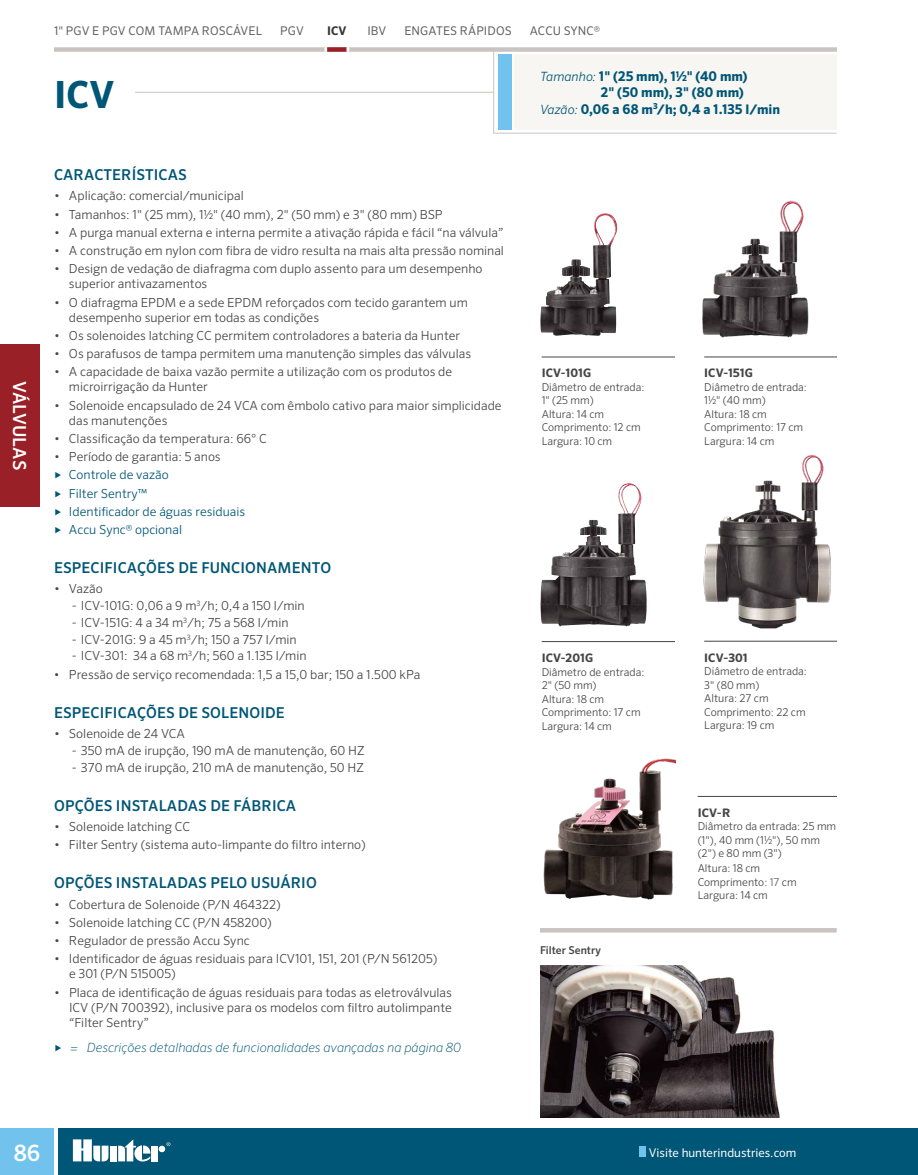
<style>
.page{position:relative;width:918px;height:1175px;background:#fff}
.page>*{position:absolute;margin:0;border:0;box-sizing:border-box;transform-origin:0 0}
.t1{font:700 37.5px "Sero Pro";color:#005676}
.t2{font:500 22.5px "Sero Pro";color:#fff}
.t3{font:500 18px "Sero Pro";letter-spacing:.01em;color:#fff}
.t4{font:500 15px "Sero Pro";letter-spacing:.01em;color:#005676}
.t5{font:700 13.5px "Sero Pro";letter-spacing:.01em;color:#005676}
.t6{font:italic 200 12.75px "Sero Pro";color:#005676}
.t7{font:300 12.45px/15px "Sero Pro";color:#454545}
.t8{font:300 12.45px/18.3px "Sero Pro";color:#005676}
.t9{font:12px "Sero Pro";letter-spacing:.01em;color:#5e5e5f}
.t10{font:12px "Sero Pro";color:#fff}
.t11{font:700 12px "Sero Pro";color:#363636}
.t12{font:700 11.7px "Sero Pro";letter-spacing:.01em;color:#454545}
.t13{font:300 10.8px/13.5px "Sero Pro";color:#454545}
.t14{font:500 10.8px "Sero Pro";color:#454545}
.s1{font-weight:300;font-style:italic;font-size:12.75px}
.s2{font-size:13.2px}
.s3{color:#606061}
</style>
<div class="page">
<div style="left:58px;top:1127px;width:860px;height:47px;background:#005676"></div>
<div style="left:0;top:1127px;width:54px;height:47px;background:#71c3ed"></div>
<svg style="left:166px;top:1142px;width:4px;height:4px"></svg>
<div style="left:110px;top:1145px;width:7px;height:16px;background:#fff"></div>
<div style="left:159px;top:1145px;width:6px;height:7px;background:#fff;border-radius:50%"></div>
<div style="left:151px;top:1145px;width:7px;height:16px;background:#fff"></div>
<svg style="left:118px;top:1139px;width:33px;height:22px"></svg>
<svg style="left:73px;top:1139px;width:35px;height:22px"></svg>
<div style="left:54px;top:47px;width:783px;height:5px;background:#c9c4c2"></div>
<hr style="left:54px;top:92px;width:439px;height:1px;background:#c9c4c2">
<svg style="left:493px;top:51px;width:344px;height:83px"></svg>
<div style="left:498px;top:54px;width:13px;height:76px;background:#71c3ed"></div>
<div style="left:640px;top:1146px;width:6px;height:10px;background:#71c3ed"></div>
<div style="left:0;top:344px;width:40px;height:162px;background:#9a2027"></div>
<div style="left:54px;top:62px;width:81px;height:46px;background:#fff"></div>
<hr style="left:542px;top:357px;width:133px;height:1px;background:#454545">
<hr style="left:542px;top:641px;width:133px;height:1px;background:#454545">
<hr style="left:704px;top:357px;width:133px;height:1px;background:#454545">
<hr style="left:704px;top:641px;width:133px;height:1px;background:#454545">
<svg style="left:324px;top:47px;width:3px;height:5px"></svg>
<div style="left:327px;top:47px;width:20px;height:5px;background:#9a2027"></div>
<img style="left:540px;top:225px;width:76px;height:111px">
<img style="left:540px;top:483px;width:107px;height:143px">
<img style="left:702px;top:200px;width:107px;height:138px">
<img style="left:703px;top:455px;width:128px;height:174px">
<img style="left:543px;top:758px;width:133px;height:142px">
<img style="left:540px;top:965px;width:239px;height:152px">
<hr style="left:540px;top:928px;width:297px;height:4px;background:#c9c4c2">
<hr style="left:698px;top:796px;width:139px;height:1px;background:#454545">
<p class="t9" style="left:54px;top:23px;width:210px">1" PGV E PGV COM TAMPA ROSCÁVEL</p>
<p class="t9" style="left:280px;top:23px;width:25px">PGV</p>
<p class="t11" style="left:327px;top:23px;width:21px">ICV</p>
<p class="t9" style="left:367px;top:23px;width:20px">IBV</p>
<p class="t9" style="left:404px;top:23px;width:109px">ENGATES RÁPIDOS</p>
<p class="t9" style="left:530px;top:23px;width:72px">ACCU SYNC®</p>
<h3 class="t3" style="left:30px;top:381px;width:91px;rotate:90deg">VÁLVULAS</h3>
<h1 class="t1" style="left:54px;top:72px;width:62px">ICV</h1>
<p class="t4" style="left:54px;top:166px;width:134px">CARACTERÍSTICAS</p>
<p class="t7" style="left:54px;top:188px;width:191px">• Aplicação: comercial/municipal</p>
<p class="t7" style="left:54px;top:207px;width:390px">• Tamanhos: 1" (25 mm), 1½" (40 mm), 2" (50 mm) e 3" (80 mm) BSP</p>
<p class="t7" style="left:54px;top:225px;width:451px">• A purga manual externa e interna permite a ativação rápida e fácil “na válvula”</p>
<p class="t7" style="left:54px;top:243px;width:451px">• A construção em nylon com fibra de vidro resulta na mais alta pressão nominal</p>
<p class="t7" style="left:69px;top:261px;width:415px;text-indent:-15px">• Design de vedação de diafragma com duplo assento para um desempenho superior antivazamentos</p>
<p class="t7" style="left:69px;top:294px;width:400px;text-indent:-15px">• O diafragma EPDM e a sede EPDM reforçados com tecido garantem um desempenho superior em todas as condições</p>
<p class="t7" style="left:54px;top:328px;width:408px">• Os solenoides latching CC permitem controladores a bateria da Hunter</p>
<p class="t7" style="left:54px;top:346px;width:419px">• Os parafusos de tampa permitem uma manutenção simples das válvulas</p>
<p class="t7" style="left:69px;top:364px;width:385px;text-indent:-15px">• A capacidade de baixa vazão permite a utilização com os produtos de microirrigação da Hunter</p>
<p class="t7" style="left:69px;top:397px;width:434px;text-indent:-15px">• Solenoide encapsulado de 24 VCA com êmbolo cativo para maior simplicidade das manutenções</p>
<p class="t7" style="left:54px;top:431px;width:214px">• Classificação da temperatura: 66° C</p>
<p class="t7" style="left:54px;top:449px;width:168px">• Período de garantia: 5 anos</p>
<p class="t8" style="left:54px;top:465px;width:193px">► Controle de vazão<br>► Filter Sentry™<br>► Identificador de águas residuais ► Accu Sync® opcional</p>
<p class="t4" style="left:54px;top:558px;width:279px">ESPECIFICAÇÕES DE FUNCIONAMENTO</p>
<p class="t7" style="left:54px;top:581px;width:50px">• Vazão</p>
<p class="t7" style="left:72px;top:598px;width:234px">- ICV-101G: 0,06 a 9 m<sup>3</sup>/h; 0,4 a 150 l/min</p>
<p class="t7" style="left:72px;top:615px;width:218px">- ICV-151G: 4 a 34 m<sup>3</sup>/h; 75 a 568 l/min</p>
<p class="t7" style="left:72px;top:631px;width:226px">- ICV-201G: 9 a 45 m<sup>3</sup>/h; 150 a 757 l/min</p>
<p class="t7" style="left:72px;top:648px;width:236px">- ICV-301: 34 a 68 m<sup>3</sup>/h; 560 a 1.135 l/min</p>
<p class="t7" style="left:54px;top:666px;width:368px">• Pressão de serviço recomendada: 1,5 a 15,0 bar; 150 a 1.500 kPa</p>
<p class="t4" style="left:54px;top:703px;width:232px">ESPECIFICAÇÕES DE SOLENOIDE</p>
<p class="t7" style="left:54px;top:726px;width:132px">• Solenoide de 24 VCA</p>
<p class="t7" style="left:72px;top:742px;width:294px">- 350 mA de irupção, 190 mA de manutenção, 60 HZ</p>
<p class="t7" style="left:72px;top:759px;width:293px">- 370 mA de irupção, 210 mA de manutenção, 50 HZ</p>
<p class="t4" style="left:54px;top:796px;width:244px">OPÇÕES INSTALADAS DE FÁBRICA</p>
<p class="t7" style="left:54px;top:819px;width:138px">• Solenoide latching CC</p>
<p class="t7" style="left:54px;top:837px;width:313px">• Filter Sentry (sistema auto-limpante do filtro interno)</p>
<p class="t4" style="left:54px;top:873px;width:264px">OPÇÕES INSTALADAS PELO USUÁRIO</p>
<p class="t7" style="left:54px;top:896px;width:228px">• Cobertura de Solenoide (P/N 464322)</p>
<p class="t7" style="left:54px;top:914px;width:219px">• Solenoide latching CC (P/N 458200)</p>
<p class="t7" style="left:54px;top:933px;width:197px">• Regulador de pressão Accu Sync</p>
<p class="t7" style="left:69px;top:951px;width:370px;text-indent:-15px">• Identificador de águas residuais para ICV101, 151, 201 (P/N 561205) e 301 (P/N 515005)</p>
<p class="t7" style="left:69px;top:984px;width:384px;text-align:justify;text-indent:-15px">• Placa de identificação de águas residuais para todas as eletroválvulas ICV (P/N 700392), inclusive para os modelos com filtro autolimpante “Filter Sentry”</p>
<p class="t6" style="left:54px;top:1039px;width:409px">► = Descrições detalhadas de funcionalidades avançadas na página 80</p>
<p class="t5" style="left:540px;top:68px;width:209px"><span class="s1">Tamanho:</span> 1" (25 mm), 1½" (40 mm)</p>
<p class="t5" style="left:601px;top:84px;width:144px">2" (50 mm), 3" (80 <span class="s2">mm)</span></p>
<p class="t5" style="left:540px;top:101px;width:242px"><span class="s1">Vazão:</span> 0,06 a 68 <span class="s2">m³/h;</span> 0,4 a 1.135 <span class="s2">l/min</span></p>
<p class="t12" style="left:542px;top:366px;width:51px">ICV-101G</p>
<p class="t13" style="left:542px;top:380px;width:104px">Diâmetro de entrada:<br>1" (25 mm)<br>Altura: 14 cm<br>Comprimento: 12 cm<br>Largura: 10 cm</p>
<p class="t12" style="left:704px;top:366px;width:50px">ICV-151G</p>
<p class="t13" style="left:704px;top:380px;width:104px">Diâmetro de entrada:<br>1½" (40 mm)<br>Altura: 18 cm<br>Comprimento: 17 cm<br>Largura: 14 cm</p>
<p class="t12" style="left:542px;top:650px;width:53px">ICV-201G</p>
<p class="t13" style="left:542px;top:665px;width:104px">Diâmetro de entrada:<br>2" (50 mm)<br>Altura: 18 cm<br>Comprimento: 17 cm<br>Largura: 14 cm</p>
<p class="t14" style="left:540px;top:944px;width:62px">Filter Sentry</p>
<p class="t12" style="left:704px;top:650px;width:45px">ICV-301</p>
<p class="t13" style="left:704px;top:664px;width:104px">Diâmetro de entrada:<br>3" (80 mm)<br>Altura: 27 cm<br>Comprimento: 22 cm<br>Largura: 19 cm</p>
<p class="t12" style="left:698px;top:805px;width:34px">ICV-R</p>
<p class="t13" style="left:698px;top:819px;width:140px">Diâmetro da entrada: 25 mm (1"), 40 mm (1½"), 50 mm (2") e 80 mm (3")</p>
<p class="t13" style="left:698px;top:861px;width:100px">Altura: 18 cm<br>Comprimento: <span class="s3">17</span> cm<br>Largura: 14 cm</p>
<h2 class="t2" style="left:14px;top:1139px;width:28px">86</h2>
<p class="t10" style="left:649px;top:1145px;width:149px">Visite hunterindustries.com</p>
</div>
